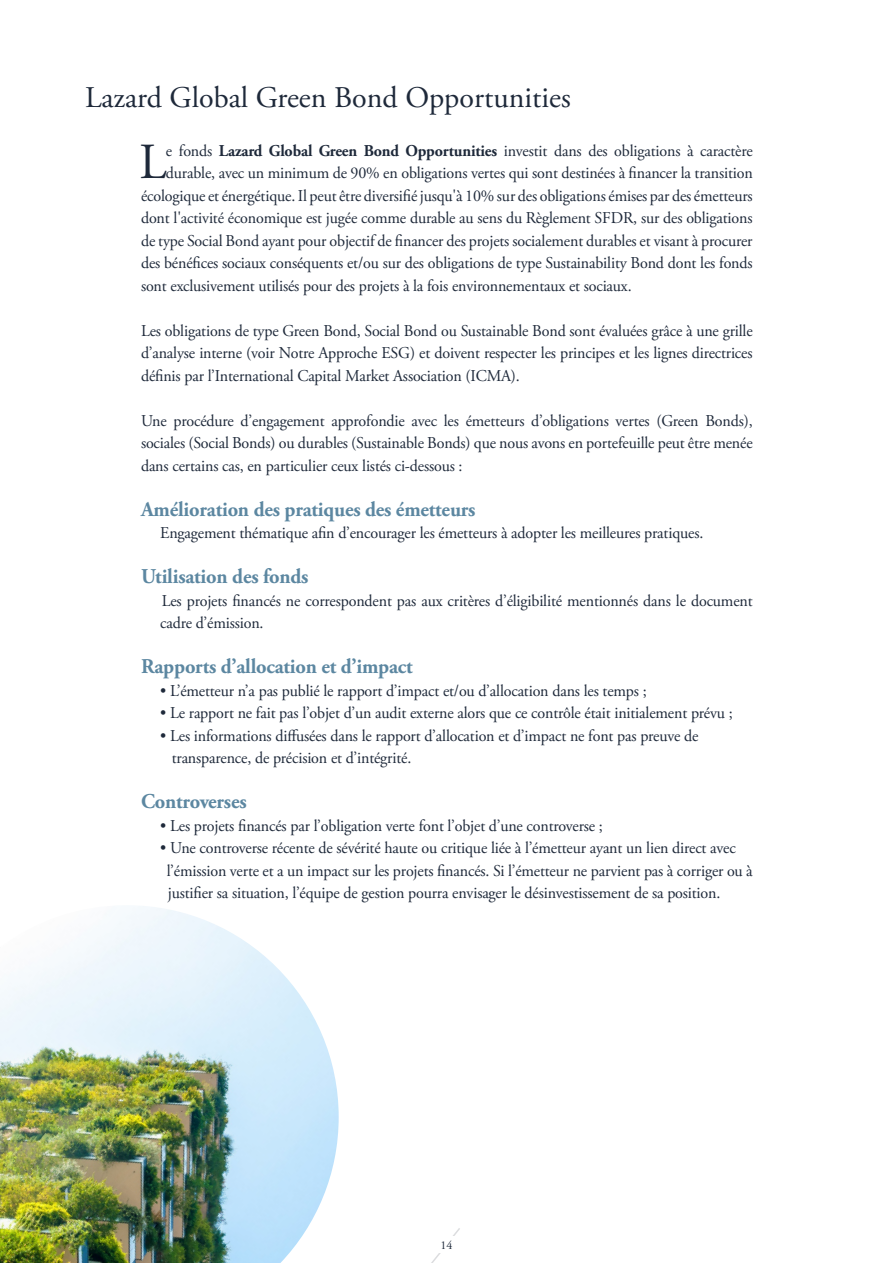
<style>
.page{position:relative;width:893px;height:1263px;background:#fff}
.page>*{position:absolute;margin:0;border:0;box-sizing:border-box;transform-origin:0 0}
.t1{font:50.4px "Adobe Garamond Pro";color:#1e293a}
.t2{font:30px "Adobe Garamond Pro";color:#1e293a}
.t3{font:700 21px "Adobe Garamond Pro";letter-spacing:-.01em;color:#5c87a1}
.t4{font:16.5px/22.5px "Adobe Garamond Pro";letter-spacing:-.01em;color:#1e293a;text-align:justify}
.t5{font:12px "Adobe Garamond Pro";color:#1e293a}
.s1{font-weight:700}
</style>
<div class="page">
<svg style="left:431px;top:1228px;width:29px;height:35px"></svg>
<div style="left:438px;top:1236px;width:16px;height:16px;background:#fff"></div>
<img style="left:0;top:906px;width:339px;height:357px">
<p class="t2" style="left:85px;top:79px;width:487px">Lazard Global Green Bond Opportunities</p>
<p class="t1" style="left:139px;top:132px;width:29px">L</p>
<p class="t4" style="left:166px;top:140px;width:588px">e fonds <span class="s1">Lazard Global Green Bond Opportunities</span> investit dans des obligations à caractère</p>
<p class="t4" style="left:166px;top:162px;width:588px">durable, avec un minimum de 90% en obligations vertes qui sont destinées à financer la transition</p>
<p class="t4" style="left:141px;top:185px;width:613px">écologique et énergétique. Il peut être diversifié jusqu'à 10% sur des obligations émises par des émetteurs</p>
<p class="t4" style="left:141px;top:207px;width:613px">dont l'activité économique est jugée comme durable au sens du Règlement SFDR, sur des obligations</p>
<p class="t4" style="left:141px;top:230px;width:613px">de type Social Bond ayant pour objectif de financer des projets socialement durables et visant à procurer</p>
<p class="t4" style="left:141px;top:252px;width:613px">des bénéfices sociaux conséquents et/ou sur des obligations de type Sustainability Bond dont les fonds</p>
<p class="t4" style="left:141px;top:275px;width:492px">sont exclusivement utilisés pour des projets à la fois environnementaux et sociaux.</p>
<p class="t4" style="left:141px;top:320px;width:613px">Les obligations de type Green Bond, Social Bond ou Sustainable Bond sont évaluées grâce à une grille d’analyse interne (voir Notre Approche ESG) et doivent respecter les principes et les lignes directrices définis par l’International Capital Market Association (ICMA).</p>
<p class="t4" style="left:141px;top:410px;width:613px">Une procédure d’engagement approfondie avec les émetteurs d’obligations vertes (Green Bonds), sociales (Social Bonds) ou durables (Sustainable Bonds) que nous avons en portefeuille peut être menée dans certains cas, en particulier ceux listés ci-dessous :</p>
<p class="t3" style="left:141px;top:497px;width:336px">Amélioration des pratiques des émetteurs</p>
<p class="t4" style="left:160px;top:522px;width:545px">Engagement thématique afin d’encourager les émetteurs à adopter les meilleures pratiques.</p>
<p class="t3" style="left:141px;top:564px;width:169px">Utilisation des fonds</p>
<p class="t4" style="left:160px;top:590px;width:594px">Les projets financés ne correspondent pas aux critères d’éligibilité mentionnés dans le document cadre d’émission.</p>
<p class="t3" style="left:141px;top:654px;width:273px">Rapports d’allocation et d’impact</p>
<p class="t4" style="left:160px;top:680px;width:488px">• L’émetteur n’a pas publié le rapport d’impact et/ou d’allocation dans les temps ;</p>
<p class="t4" style="left:160px;top:702px;width:574px">• Le rapport ne fait pas l’objet d’un audit externe alors que ce contrôle était initialement prévu ;</p>
<p class="t4" style="left:160px;top:725px;width:540px">• Les informations diffusées dans le rapport d’allocation et d’impact ne font pas preuve de</p>
<p class="t4" style="left:172px;top:747px;width:241px">transparence, de précision et d’intégrité.</p>
<p class="t3" style="left:141px;top:789px;width:107px">Controverses</p>
<p class="t4" style="left:160px;top:815px;width:444px">• Les projets financés par l’obligation verte font l’objet d’une controverse ;</p>
<p class="t4" style="left:160px;top:837px;width:577px">• Une controverse récente de sévérité haute ou critique liée à l’émetteur ayant un lien direct avec</p>
<p class="t4" style="left:167px;top:860px;width:588px">l’émission verte et a un impact sur les projets financés. Si l’émetteur ne parvient pas à corriger ou à justifier sa situation, l’équipe de gestion pourra envisager le désinvestissement de sa position.</p>
<p class="t5" style="left:440px;top:1237px;width:13px">14</p>
</div>
